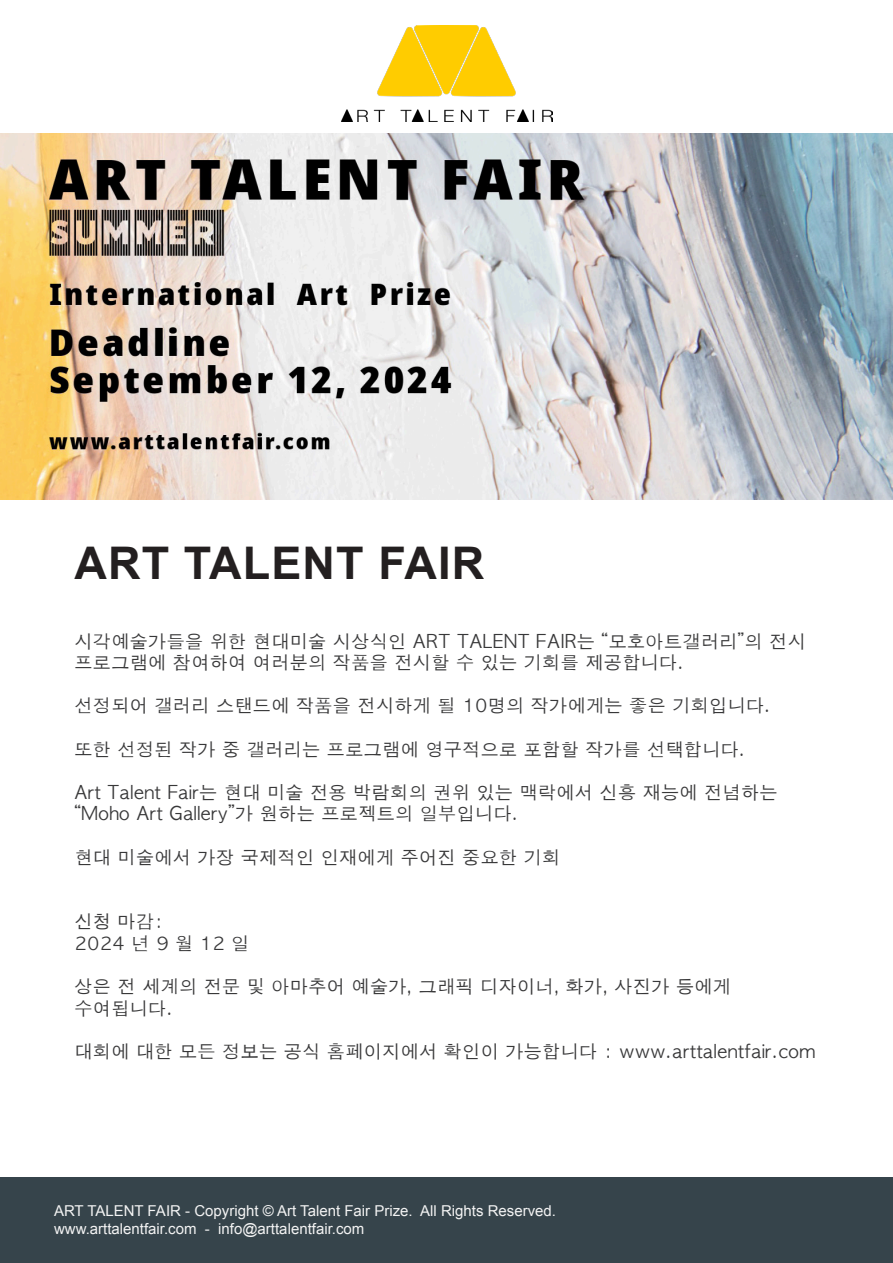
<style>
.page{position:relative;width:893px;height:1263px;background:#fff}
.page>*{position:absolute;margin:0;border:0;box-sizing:border-box;transform-origin:0 0}
.t1{font:700 45px "Arial";letter-spacing:.025em;color:#231f20}
.t2{font:18px/21.6px "Apple Gothic";letter-spacing:.025em;color:#383839}
.t3{font:15px "Arial";color:#f3f3f3}
</style>
<div class="page">
<div style="left:0;top:1178px;width:893px;height:85px;background:#36444b"></div>
<img style="left:341px;top:25px;width:212px;height:97px">
<img style="left:0;top:134px;width:893px;height:366px">
<p class="t1" style="left:74px;top:534px;width:411px">ART TALENT FAIR</p>
<p class="t2" style="left:74px;top:631px;width:733px">시각예술가들을 위한 현대미술 시상식인 ART TALENT FAIR는 “모호아트갤러리”의 전시 프로그램에 참여하여 여러분의 작품을 전시할 수 있는 기회를 제공합니다.</p>
<p class="t2" style="left:74px;top:695px;width:698px">선정되어 갤러리 스탠드에 작품을 전시하게 될 10명의 작가에게는 좋은 기회입니다.</p>
<p class="t2" style="left:74px;top:739px;width:672px">또한 선정된 작가 중 갤러리는 프로그램에 영구적으로 포함할 작가를 선택합니다.</p>
<p class="t2" style="left:74px;top:782px;width:705px">Art Talent Fair는 현대 미술 전용 박람회의 권위 있는 맥락에서 신흥 재능에 전념하는 “Moho Art Gallery”가 원하는 프로젝트의 일부입니다.</p>
<p class="t2" style="left:74px;top:847px;width:487px">현대 미술에서 가장 국제적인 인재에게 주어진 중요한 기회</p>
<p class="t2" style="left:74px;top:911px;width:91px">신청 마감:</p>
<p class="t2" style="left:74px;top:933px;width:176px">2024 년 9 월 12 일</p>
<p class="t2" style="left:74px;top:976px;width:658px">상은 전 세계의 전문 및 아마추어 예술가, 그래픽 디자이너, 화가, 사진가 등에게 수여됩니다.</p>
<p class="t2" style="left:74px;top:1041px;width:743px">대회에 대한 모든 정보는 공식 홈페이지에서 확인이 가능합니다 : www.arttalentfair.com</p>
<p class="t3" style="left:54px;top:1200px;width:504px">ART TALENT FAIR - Copyright © Art Talent Fair Prize. All Rights Reserved.</p>
<p class="t3" style="left:54px;top:1218px;width:312px">www.arttalentfair.com - info@arttalentfair.com</p>
</div>
